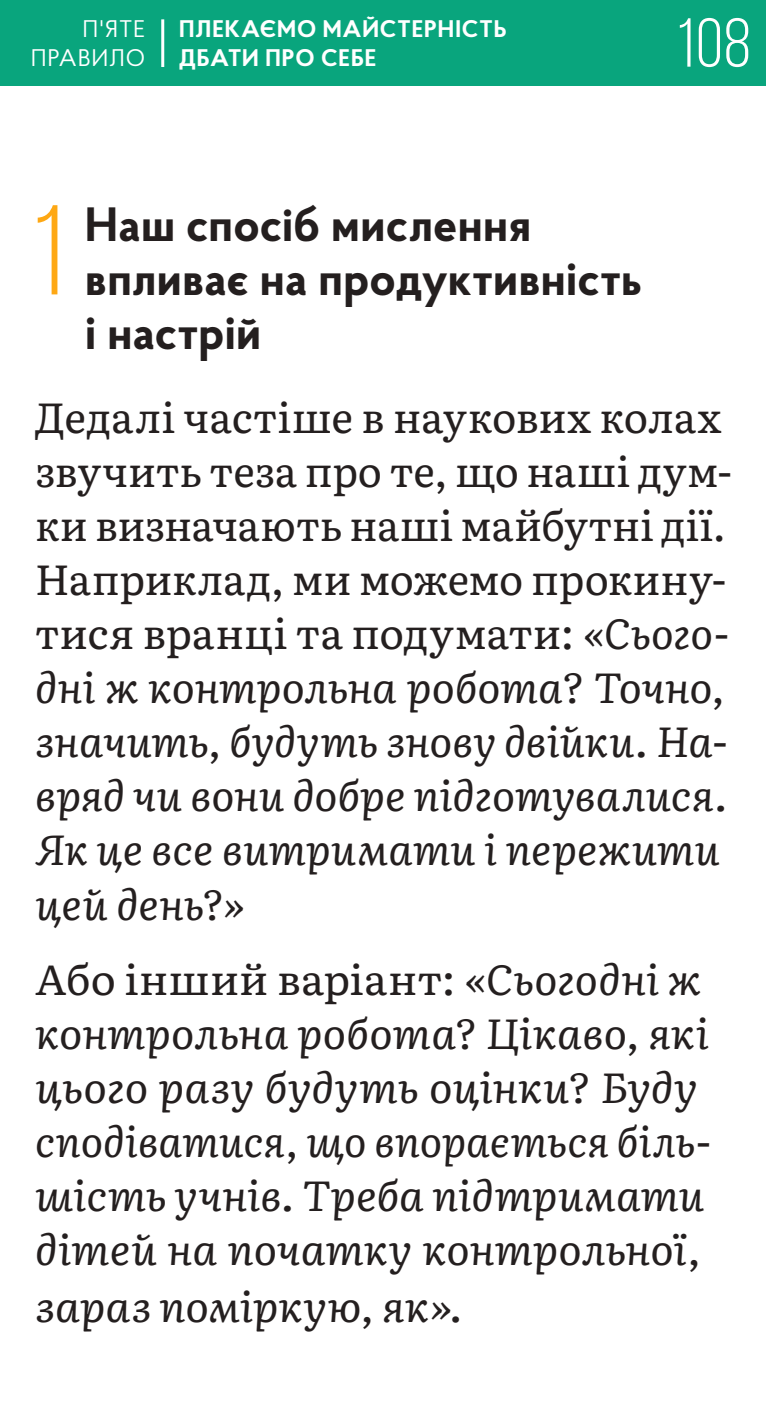
<style>
.page{position:relative;width:766px;height:1404px;background:#fff}
.page>*{position:absolute;margin:0;border:0;box-sizing:border-box;transform-origin:0 0}
.t1{font:127.2px "Bebas Neue";color:#fea814}
.t2{font:69px "Bebas Neue";color:#fff}
.t3{font:700 48px/54px "Proba Pro";letter-spacing:.005em;color:#241f1f}
.t4{font:42px/54px "Literata";letter-spacing:-.005em;color:#241f1f}
.t5{font:italic 42px/54.6px "Literata";color:#241f1f}
.t6{font:700 24px/28.5px "Proba Pro";letter-spacing:.035em;color:#fff}
.t7{font:24px/28.5px "Proba Pro";letter-spacing:.03em;color:#fff;text-align:right}
.s1{font-style:italic}
.s2{font-style:normal}
</style>
<div class="page">
<div style="left:0;top:0;width:765px;height:85px;background:#09a57d"></div>
<hr style="left:161px;top:19px;width:3px;height:48px;background:#fff">
<p class="t7" style="left:31px;top:14px;width:116px">П'ЯТЕ<br>ПРАВИЛО</p>
<p class="t6" style="left:179px;top:14px;width:329px">ПЛЕКАЄМО МАЙСТЕРНІСТЬ<br>ДБАТИ ПРО СЕБЕ</p>
<h2 class="t2" style="left:675px;top:6px;width:77px">108</h2>
<h1 class="t1" style="left:30px;top:182px;width:37px">1</h1>
<p class="t3" style="left:85px;top:195px;width:558px">Наш спосіб мислення впливає на продуктивність і настрій</p>
<p class="t4" style="left:35px;top:388px;width:698px">Дедалі частіше в наукових колах звучить теза про те, що наші дум&shy;ки визначають наші майбутні дії.<br>Наприклад, ми можемо прокину&shy;тися вранці та подумати: <span class="s1">«Сього&shy;дні ж контрольна робота? Точно, значить, будуть знову двійки. На&shy;вряд чи вони добре підготувалися.<br>Як це все витримати і пережити цей день?»</span></p>
<p class="t5" style="left:35px;top:949px;width:676px"><span class="s2">Або інший варіант:</span> «Сьогодні ж контрольна робота? Цікаво, які цього разу будуть оцінки? Буду сподіватися, що впорається біль&shy;шість учнів. Треба підтримати дітей на початку контрольної, зараз поміркую, як»<span class="s2">.</span></p>
</div>
